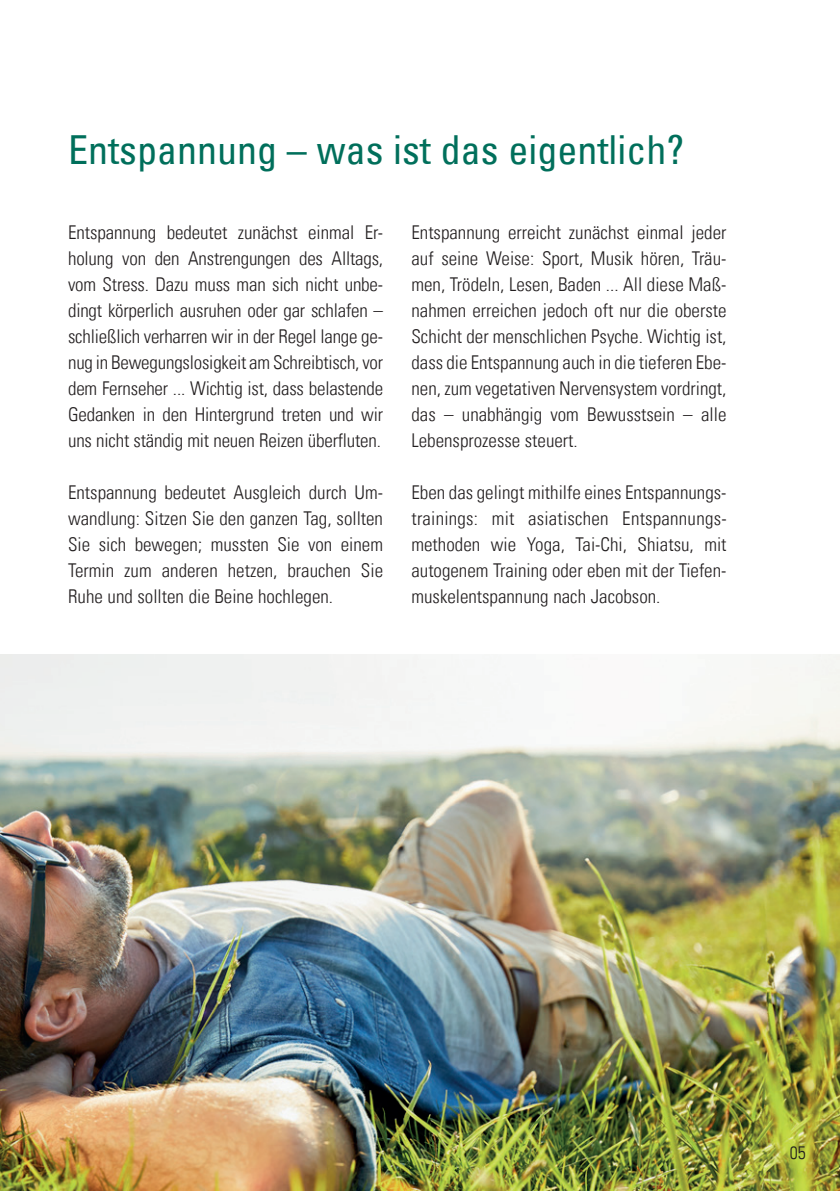
<style>
.page{position:relative;width:840px;height:1191px;background:#fff}
.page>*{position:absolute;margin:0;border:0;box-sizing:border-box;transform-origin:0 0}
.t1{font:condensed 40px "Univers Com 57";color:#006f5b}
.t2{font:19px/26px "Univers Com 47 Light Cond";color:#231f20;text-align:justify}
.t3{font:18px "Univers Com 47 Light Cond";color:#231f20}
</style>
<div class="page">
<img style="left:0;top:655px;width:839px;height:536px">
<h1 class="t1" style="left:68px;top:124px;width:617px">Entspannung – was ist das eigentlich?</h1>
<p class="t2" style="left:68px;top:219px;width:316px">Entspannung bedeutet zunächst einmal Er&shy;holung von den Anstrengungen des Alltags, vom Stress. Dazu muss man sich nicht unbe&shy;dingt körperlich ausruhen oder gar schlafen – schließlich verharren wir in der Regel lange ge&shy;nug in Bewegungslosigkeit am Schreibtisch, vor dem Fernseher ... Wichtig ist, dass belastende Gedanken in den Hintergrund treten und wir uns nicht ständig mit neuen Reizen überfluten.</p>
<p class="t2" style="left:68px;top:479px;width:316px">Entspannung bedeutet Ausgleich durch Um&shy;wandlung: Sitzen Sie den ganzen Tag, sollten Sie sich bewegen; mussten Sie von einem Termin zum anderen hetzen, brauchen Sie Ruhe und sollten die Beine hochlegen.</p>
<p class="t2" style="left:411px;top:219px;width:316px">Entspannung erreicht zunächst einmal jeder auf seine Weise: Sport, Musik hören, Träu&shy;men, Trödeln, Lesen, Baden ... All diese Maß&shy;nahmen erreichen jedoch oft nur die oberste Schicht der menschlichen Psyche. Wichtig ist, dass die Entspannung auch in die tieferen Ebe&shy;nen, zum vegetativen Nervensystem vordringt, das – unabhängig vom Bewusstsein – alle Lebensprozesse steuert.</p>
<p class="t2" style="left:411px;top:479px;width:316px">Eben das gelingt mithilfe eines Entspannungs&shy;trainings: mit asiatischen Entspannungs&shy;methoden wie Yoga, Tai-Chi, Shiatsu, mit autogenem Training oder eben mit der Tiefen&shy;muskelentspannung nach Jacobson.</p>
<p class="t3" style="left:789px;top:1141px;width:17px">05</p>
</div>
